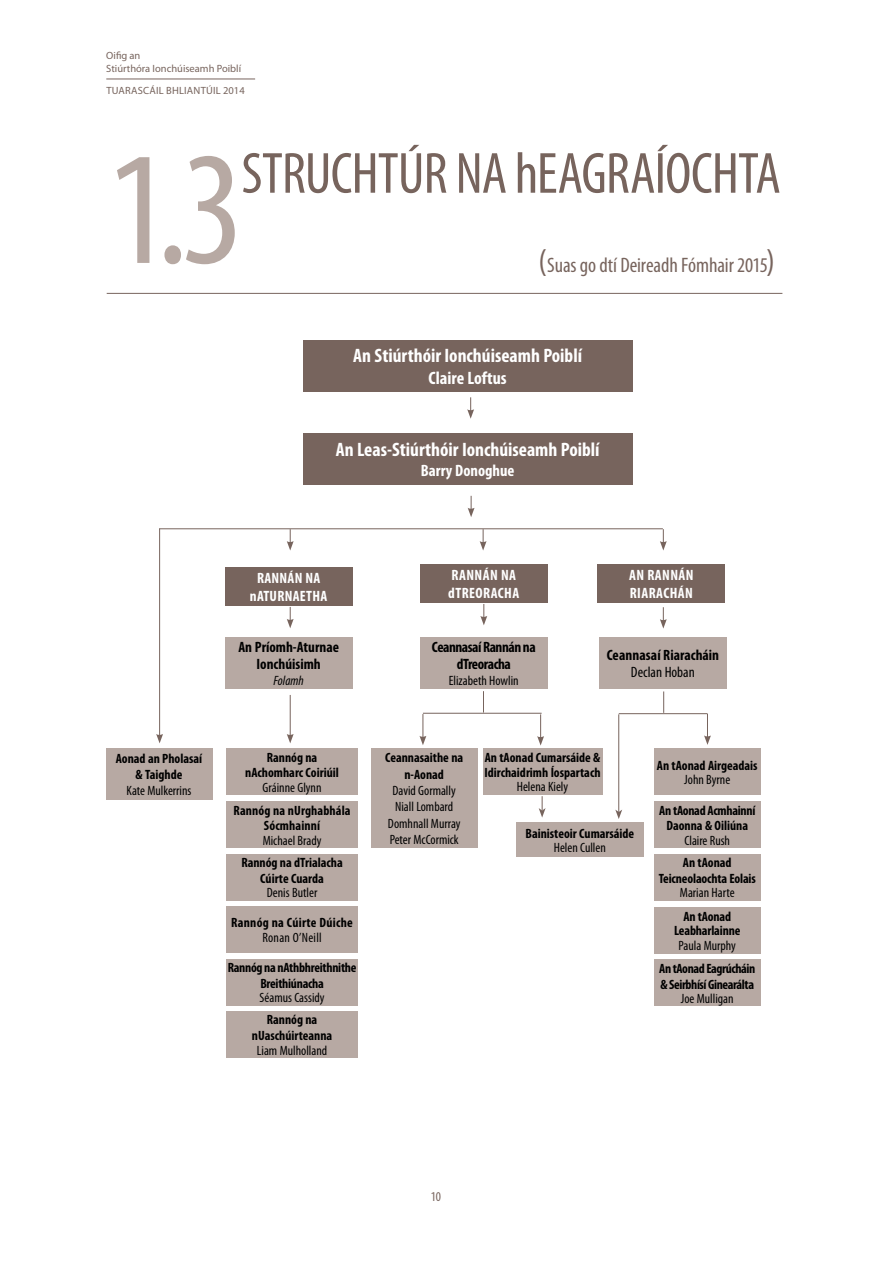
<style>
.page{position:relative;width:893px;height:1263px;background:#fff}
.page>*{position:absolute;margin:0;border:0;box-sizing:border-box;transform-origin:0 0}
.t1{font:condensed 162.6px "Myriad Pro";color:#b7a9a3}
.t2{font:condensed 58.5px "Myriad Pro";letter-spacing:-.015em;color:#77645d}
.t3{font:condensed 21px "Myriad Pro";letter-spacing:-.005em;color:#77645d}
.t4{font:700 condensed 19.5px "Myriad Pro";color:#fff}
.t5{font:700 condensed 18px "Myriad Pro";color:#fff}
.t6{font:700 condensed 16.5px "Myriad Pro";color:#fff}
.t7{font:700 condensed 15px/18px "Myriad Pro";letter-spacing:.03em;color:#fff}
.t8{font:700 condensed 15px/16.5px "Myriad Pro";color:#000;text-align:center}
.t9{font:700 condensed 15px/16.5px "Myriad Pro";letter-spacing:-.03em;color:#000;text-align:center}
.t10{font:condensed 15px "Myriad Pro";color:#000}
.t11{font:700 condensed 13.5px/15.8px "Myriad Pro";color:#000;text-align:center}
.t12{font:condensed 13.5px/16.4px "Myriad Pro";color:#000;text-align:center}
.t13{font:700 condensed 13.5px/15.8px "Myriad Pro";letter-spacing:-.02em;color:#000;text-align:center}
.t14{font:700 condensed 13.5px/15.8px "Myriad Pro";letter-spacing:-.03em;color:#000}
.t15{font:700 condensed 13.5px "Myriad Pro";letter-spacing:.02em;color:#000}
.t16{font:condensed 13.5px "Myriad Pro";letter-spacing:.02em;color:#000}
.t17{font:italic condensed 13.5px "Myriad Pro";color:#000}
.t18{font:condensed 13.5px "Myriad Pro";color:#77645d}
.t19{font:10.5px/13.5px "Myriad Pro";color:#77645d}
.t20{font:10.5px "Myriad Pro";letter-spacing:.02em;color:#77645d}
.s1{font-size:33px}
</style>
<div class="page">
<hr style="left:106px;top:79px;width:149px;height:1px;background:#77645d">
<hr style="left:107px;top:293px;width:675px;height:1px;background:#77645d">
<div style="left:420px;top:564px;width:128px;height:39px;background:#77645d"></div>
<div style="left:599px;top:637px;width:128px;height:51px;background:#b7a9a3"></div>
<div style="left:303px;top:433px;width:329px;height:52px;background:#77645d"></div>
<div style="left:303px;top:340px;width:329px;height:51px;background:#77645d"></div>
<div style="left:654px;top:748px;width:106px;height:47px;background:#b7a9a3"></div>
<div style="left:654px;top:959px;width:106px;height:47px;background:#b7a9a3"></div>
<div style="left:654px;top:801px;width:106px;height:47px;background:#b7a9a3"></div>
<div style="left:654px;top:854px;width:106px;height:47px;background:#b7a9a3"></div>
<div style="left:516px;top:823px;width:128px;height:34px;background:#b7a9a3"></div>
<div style="left:225px;top:637px;width:127px;height:51px;background:#b7a9a3"></div>
<div style="left:598px;top:564px;width:127px;height:39px;background:#77645d"></div>
<div style="left:225px;top:567px;width:127px;height:39px;background:#77645d"></div>
<svg style="left:287px;top:529px;width:7px;height:21px"></svg>
<hr style="left:159px;top:528px;width:504px;height:1px;background:#77645d">
<div style="left:420px;top:637px;width:128px;height:51px;background:#b7a9a3"></div>
<div style="left:371px;top:748px;width:106px;height:100px;background:#b7a9a3"></div>
<svg style="left:660px;top:529px;width:7px;height:21px"></svg>
<div style="left:226px;top:906px;width:132px;height:47px;background:#b7a9a3"></div>
<div style="left:226px;top:854px;width:132px;height:46px;background:#b7a9a3"></div>
<div style="left:226px;top:1011px;width:132px;height:47px;background:#b7a9a3"></div>
<div style="left:226px;top:959px;width:132px;height:47px;background:#b7a9a3"></div>
<div style="left:226px;top:801px;width:132px;height:47px;background:#b7a9a3"></div>
<div style="left:226px;top:748px;width:132px;height:47px;background:#b7a9a3"></div>
<svg style="left:467px;top:397px;width:7px;height:22px"></svg>
<svg style="left:468px;top:496px;width:7px;height:21px"></svg>
<svg style="left:287px;top:607px;width:7px;height:21px"></svg>
<svg style="left:660px;top:607px;width:7px;height:22px"></svg>
<hr style="left:290px;top:695px;width:1px;height:41px;background:#77645d">
<svg style="left:287px;top:734px;width:7px;height:9px"></svg>
<svg style="left:704px;top:714px;width:7px;height:31px"></svg>
<svg style="left:480px;top:529px;width:7px;height:21px"></svg>
<hr style="left:159px;top:529px;width:1px;height:207px;background:#77645d">
<svg style="left:156px;top:734px;width:7px;height:9px"></svg>
<div style="left:106px;top:748px;width:106px;height:51px;background:#b7a9a3"></div>
<div style="left:654px;top:907px;width:106px;height:47px;background:#b7a9a3"></div>
<svg style="left:480px;top:604px;width:7px;height:21px"></svg>
<svg style="left:419px;top:714px;width:7px;height:31px"></svg>
<hr style="left:423px;top:713px;width:119px;height:1px;background:#77645d">
<div style="left:483px;top:748px;width:119px;height:47px;background:#b7a9a3"></div>
<svg style="left:537px;top:714px;width:7px;height:31px"></svg>
<hr style="left:619px;top:713px;width:88px;height:1px;background:#77645d">
<hr style="left:618px;top:714px;width:1px;height:98px;background:#77645d">
<svg style="left:615px;top:809px;width:7px;height:10px"></svg>
<svg style="left:483px;top:691px;width:1px;height:21px"></svg>
<svg style="left:663px;top:691px;width:1px;height:22px"></svg>
<svg style="left:539px;top:796px;width:7px;height:21px"></svg>
<p class="t19" style="left:106px;top:48px;width:136px">Oifig an<br>Stiúrthóra Ionchúiseamh Poiblí</p>
<p class="t20" style="left:106px;top:84px;width:140px">TUARASCÁIL BHLIANTÚIL 2014</p>
<h1 class="t1" style="left:107px;top:111px;width:139px">1.3</h1>
<h2 class="t2" style="left:241px;top:138px;width:541px">STRUCHTÚR NA hEAGRAÍOCHTA</h2>
<h3 class="t3" style="left:539px;top:252px;width:238px"><span class="s1">(</span>Suas go dtí Deireadh Fómhair 2015<span class="s1">)</span></h3>
<h3 class="t4" style="left:353px;top:344px;width:230px">An Stiúrthóir Ionchúiseamh Poiblí</h3>
<h3 class="t5" style="left:429px;top:367px;width:80px">Claire Loftus</h3>
<h3 class="t4" style="left:336px;top:437px;width:265px">An Leas-Stiúrthóir Ionchúiseamh Poiblí</h3>
<p class="t6" style="left:421px;top:460px;width:95px">Barry Donoghue</p>
<p class="t7" style="left:250px;top:569px;width:79px;text-align:center">RANNÁN NA nATURNAETHA</p>
<p class="t7" style="left:448px;top:566px;width:72px">RANNÁN NA dTREORACHA</p>
<p class="t7" style="left:629px;top:566px;width:66px">AN RANNÁN<br>RIARACHÁN</p>
<p class="t8" style="left:238px;top:638px;width:102px">An Príomh-Aturnae<br>Ionchúisimh</p>
<p class="t17" style="left:274px;top:672px;width:32px">Folamh</p>
<p class="t11" style="left:116px;top:750px;width:88px;line-height:16.2px">Aonad an Pholasaí &amp; Taighde</p>
<p class="t12" style="left:127px;top:782px;width:66px">Kate Mulkerrins</p>
<p class="t11" style="left:245px;top:749px;width:95px">Rannóg na nAchomharc Coiriúil</p>
<p class="t12" style="left:263px;top:779px;width:60px">Gráinne Glynn</p>
<p class="t11" style="left:234px;top:802px;width:118px">Rannóg na nUrghabhála<br>Sócmhainní</p>
<p class="t12" style="left:263px;top:832px;width:60px">Michael Brady</p>
<p class="t11" style="left:241px;top:854px;width:103px">Rannóg na dTrialacha<br>Cúirte Cuarda</p>
<p class="t12" style="left:267px;top:884px;width:52px">Denis Butler</p>
<p class="t15" style="left:231px;top:914px;width:123px">Rannóg na Cúirte Dúiche</p>
<p class="t16" style="left:262px;top:929px;width:61px">Ronan O’Neill</p>
<p class="t13" style="left:228px;top:960px;width:130px">Rannóg na nAthbhreithnithe<br>Breithiúnacha</p>
<p class="t12" style="left:260px;top:989px;width:66px">Séamus Cassidy</p>
<p class="t11" style="left:252px;top:1011px;width:82px;line-height:16.2px">Rannóg na nUaschúirteanna</p>
<p class="t12" style="left:257px;top:1042px;width:72px">Liam Mulholland</p>
<p class="t9" style="left:432px;top:639px;width:105px">Ceannasaí Rannán na dTreoracha</p>
<p class="t12" style="left:449px;top:672px;width:71px">Elizabeth Howlin</p>
<p class="t8" style="left:607px;top:646px;width:114px">Ceannasaí Riaracháin</p>
<p class="t10" style="left:631px;top:662px;width:65px">Declan Hoban</p>
<p class="t11" style="left:385px;top:749px;width:80px;line-height:16.5px">Ceannasaithe na n-Aonad</p>
<p class="t12" style="left:388px;top:782px;width:74px">David Gormally<br>Niall Lombard<br>Domhnall Murray<br>Peter McCormick</p>
<p class="t11" style="left:484px;top:750px;width:118px;line-height:14.2px;text-align:left">An tAonad Cumarsáide &amp;<br>Idirchaidrimh Íospartach</p>
<p class="t12" style="left:517px;top:778px;width:53px">Helena Kiely</p>
<p class="t11" style="left:525px;top:825px;width:110px">Bainisteoir Cumarsáide</p>
<p class="t12" style="left:554px;top:839px;width:54px">Helen Cullen</p>
<p class="t11" style="left:657px;top:757px;width:102px">An tAonad Airgeadais</p>
<p class="t12" style="left:684px;top:771px;width:47px">John Byrne</p>
<p class="t13" style="left:659px;top:802px;width:98px">An tAonad Acmhainní<br>Daonna &amp; Oiliúna</p>
<p class="t12" style="left:684px;top:832px;width:47px">Claire Rush</p>
<p class="t11" style="left:659px;top:855px;width:99px">An tAonad<br>Teicneolaochta Eolais</p>
<p class="t12" style="left:680px;top:884px;width:56px">Marian Harte</p>
<p class="t11" style="left:674px;top:909px;width:68px;line-height:14.2px">An tAonad<br>Leabharlainne</p>
<p class="t12" style="left:679px;top:937px;width:59px">Paula Murphy</p>
<p class="t14" style="left:659px;top:960px;width:97px">An tAonad Eagrúcháin &amp; Seirbhísí Ginearálta</p>
<p class="t12" style="left:681px;top:990px;width:54px">Joe Mulligan</p>
<p class="t18" style="left:431px;top:1188px;width:12px">10</p>
</div>
